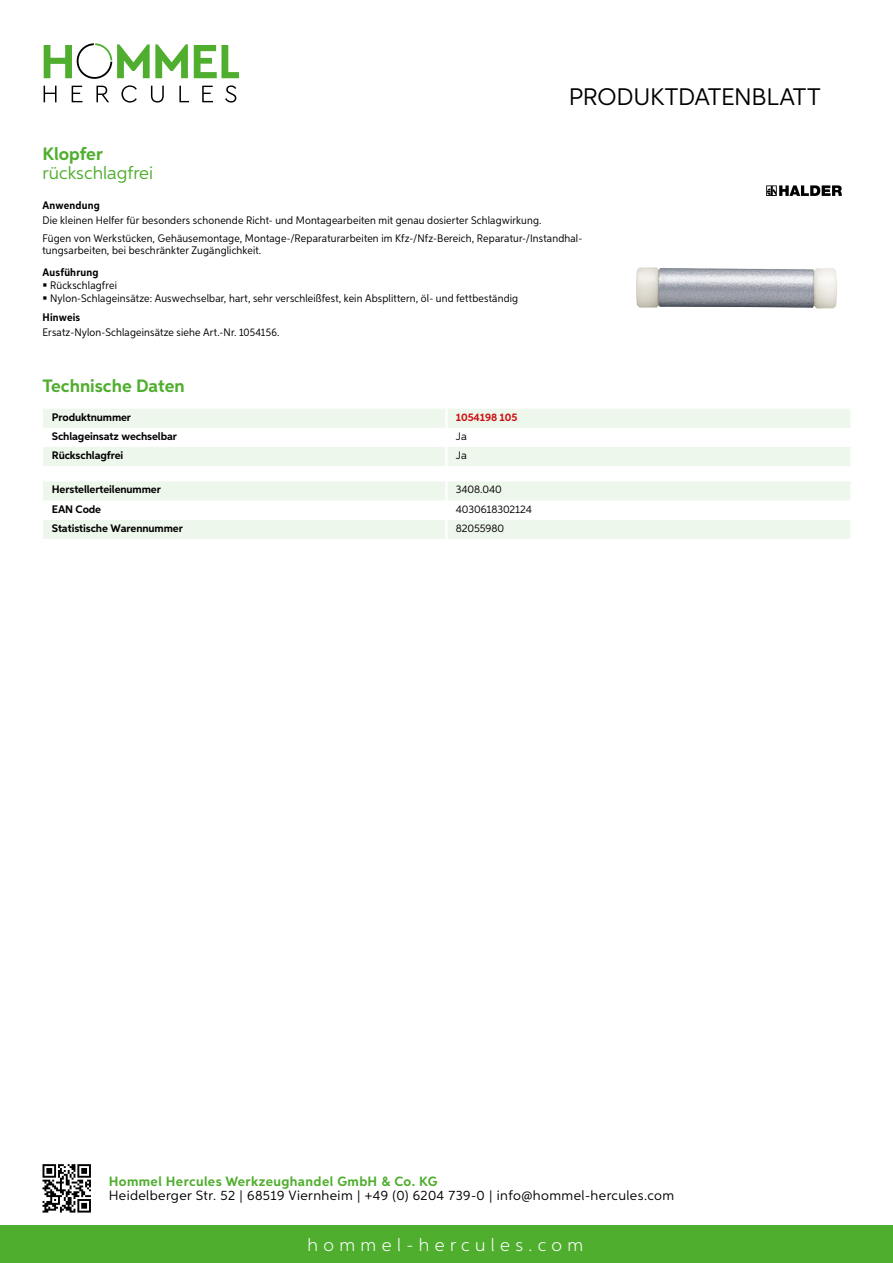
<style>
.page{position:relative;width:893px;height:1263px;background:#fff}
.page>*{position:absolute;margin:0;border:0;box-sizing:border-box;transform-origin:0 0}
.t1{font:24px "Aspira";letter-spacing:-.01em;color:#000}
.t2{font:700 18px "Aspira";color:#50ae2f}
.t3{font:300 18px "Aspira";letter-spacing:.3em;color:#fff}
.t4{font:18px "Aspira";color:#50ae2f}
.t5{font:13.5px "Aspira";letter-spacing:.03em;color:#000}
.t6{font:700 13.5px "Aspira";letter-spacing:.03em;color:#50ae2f}
.t7{font:10.95px/17.5px "Aspira Nar";letter-spacing:.015em;color:#000}
.t8{font:700 10.95px "Aspira";letter-spacing:-.01em;color:#000}
.t9{font:10.95px "Aspira";letter-spacing:-.01em;color:#000}
.t10{font:700 10.95px "Aspira Nar";letter-spacing:.02em;color:#000}
.t11{font:700 10.95px "Aspira";letter-spacing:-.01em;color:#cd1013}
</style>
<div class="page">
<div style="left:0;top:1226px;width:893px;height:37px;background:#50ae2f"></div>
<svg style="left:43px;top:1164px;width:48px;height:48px"></svg>
<svg style="left:194px;top:45px;width:45px;height:33px"></svg>
<svg style="left:44px;top:43px;width:144px;height:36px"></svg>
<svg style="left:44px;top:86px;width:13px;height:16px"></svg>
<svg style="left:72px;top:86px;width:10px;height:16px"></svg>
<svg style="left:96px;top:86px;width:13px;height:16px"></svg>
<svg style="left:121px;top:85px;width:16px;height:18px"></svg>
<svg style="left:151px;top:86px;width:13px;height:17px"></svg>
<svg style="left:179px;top:86px;width:10px;height:16px"></svg>
<svg style="left:202px;top:86px;width:11px;height:16px"></svg>
<svg style="left:225px;top:85px;width:11px;height:18px"></svg>
<svg style="left:43px;top:409px;width:807px;height:57px"></svg>
<hr style="left:445px;top:447px;width:3px;height:19px;background:#fff">
<svg style="left:43px;top:481px;width:807px;height:58px"></svg>
<hr style="left:445px;top:520px;width:3px;height:19px;background:#fff">
<img style="left:636px;top:267px;width:201px;height:41px">
<svg style="left:766px;top:185px;width:76px;height:11px"></svg>
<h1 class="t1" style="left:569px;top:82px;width:253px">Produktdatenblatt</h1>
<h2 class="t2" style="left:43px;top:142px;width:62px">Klopfer</h2>
<h2 class="t4" style="left:43px;top:162px;width:112px">rückschlagfrei</h2>
<p class="t10" style="left:43px;top:199px;width:59px">Anwendung</p>
<p class="t7" style="left:43px;top:212px;width:541px">Die kleinen Helfer für besonders schonende Richt- und Montagearbeiten mit genau dosierter Schlagwirkung.<br>Fügen von Werkstücken, Gehäusemontage, Montage-/Reparaturarbeiten im Kfz-/Nfz-Bereich, Reparatur-/Instandhal-</p>
<p class="t7" style="left:43px;top:241px;width:220px">tungsarbeiten, bei beschränkter Zugänglichkeit.</p>
<p class="t10" style="left:43px;top:266px;width:58px">Ausführung</p>
<p class="t7" style="left:50px;top:279px;width:470px;line-height:12.8px">Rückschlagfrei<br>Nylon-Schlageinsätze: Auswechselbar, hart, sehr verschleißfest, kein Absplittern, öl- und fettbeständig</p>
<p class="t10" style="left:43px;top:310px;width:39px">Hinweis</p>
<p class="t7" style="left:43px;top:323px;width:238px">Ersatz-Nylon-Schlageinsätze siehe Art.-Nr. 1054156.</p>
<h2 class="t2" style="left:43px;top:374px;width:144px">Technische Daten</h2>
<p class="t8" style="left:52px;top:410px;width:81px">Produktnummer</p>
<p class="t11" style="left:456px;top:410px;width:63px">1054198 105</p>
<p class="t8" style="left:52px;top:429px;width:127px">Schlageinsatz wechselbar</p>
<p class="t9" style="left:456px;top:429px;width:13px">Ja</p>
<p class="t8" style="left:52px;top:448px;width:73px">Rückschlagfrei</p>
<p class="t9" style="left:456px;top:448px;width:13px">Ja</p>
<p class="t8" style="left:52px;top:483px;width:111px">Herstellerteilenummer</p>
<p class="t9" style="left:456px;top:483px;width:47px">3408.040</p>
<p class="t8" style="left:52px;top:502px;width:51px">EAN Code</p>
<p class="t9" style="left:456px;top:502px;width:78px">4030618302124</p>
<p class="t8" style="left:52px;top:521px;width:132px">Statistische Warennummer</p>
<p class="t9" style="left:456px;top:521px;width:50px">82055980</p>
<p class="t6" style="left:109px;top:1172px;width:330px">Hommel Hercules Werkzeughandel GmbH &amp; Co. KG</p>
<p class="t5" style="left:109px;top:1187px;width:567px">Heidelberger Str. 52 | 68519 Viernheim | +49 (0) 6204 739-0 | info@hommel-hercules.com</p>
<h2 class="t3" style="left:307px;top:1234px;width:277px">hommel-hercules.com</h2>
</div>
